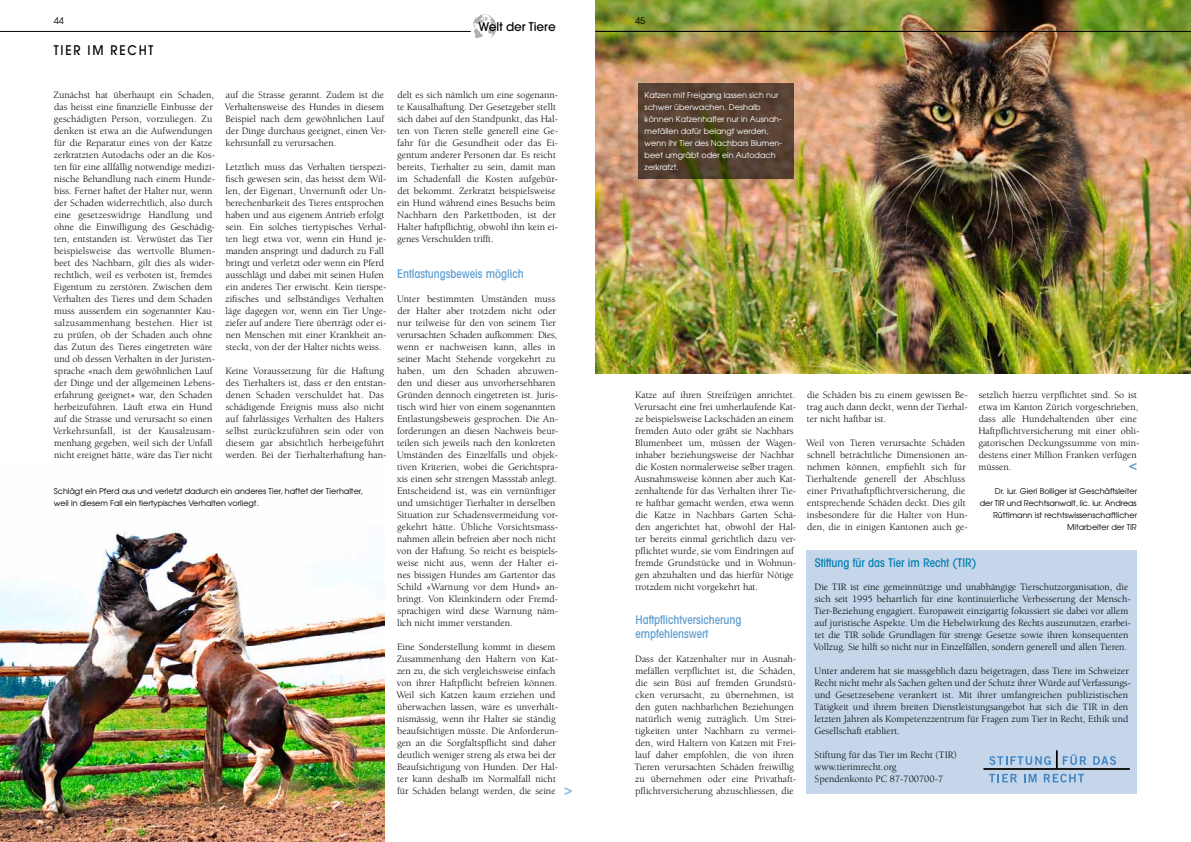
<style>
.page{position:relative;width:1191px;height:842px;background:#fff}
.page>*{position:absolute;margin:0;border:0;box-sizing:border-box;transform-origin:0 0}
.t1{font:600 15.4px "Avant Garde";color:#96bbe3;scale:.91 1}
.t2{font:600 condensed 14px "Avant Garde";color:#5d9dd1}
.t3{font:500 13.2px "Avant Garde";letter-spacing:.15em;color:#000;scale:.91 1}
.t4{font:500 condensed 12px/14.4px "Avant Garde";color:#5d9dd1}
.t5{font:500 condensed 12px "Avant Garde";color:#007db1}
.t6{font:500 12px "Avant Garde";color:#000}
.t7{font:10px/12px "Berkeley";color:#000}
.t8{font:9px "Avant Garde";color:#000}
.t9{font:8px/12px "Avant Garde";color:#000;text-align:right}
.t10{font:8px/12px "Avant Garde";color:#fff}
</style>
<div class="page">
<div style="left:806px;top:550px;width:331px;height:244px;background:#c5d6eb"></div>
<svg style="left:1093px;top:756px;width:23px;height:9px"></svg>
<hr style="left:983px;top:768px;width:146px;height:2px;background:#020202">
<svg style="left:989px;top:750px;width:97px;height:32px"></svg>
<img style="left:0;top:525px;width:384px;height:317px">
<img style="left:595px;top:0;width:596px;height:374px">
<svg style="left:639px;top:83px;width:155px;height:96px;background:#544030"></svg>
<svg style="left:473px;top:14px;width:23px;height:24px"></svg>
<hr style="left:0;top:31px;width:471px;height:1px;background:#000">
<hr style="left:595px;top:31px;width:596px;height:1px;background:#000">
<p class="t8" style="left:54px;top:15px;width:11px">44</p>
<p class="t8" style="left:635px;top:15px;width:11px">45</p>
<p class="t6" style="left:478px;top:19px;width:79px">Welt der Tiere</p>
<h3 class="t3" style="left:54px;top:42px;width:111px">TIER IM RECHT</h3>
<p class="t7" style="left:53px;top:89px;width:163px">Zunächst hat überhaupt ein Schaden, das heisst eine finanzielle Einbusse der geschädigten Person, vorzuliegen. Zu denken ist etwa an die Aufwendungen für die Reparatur eines von der Katze zerkratzten Autodachs oder an die Kos&shy;ten für eine allfällig notwendige medizi&shy;nische Behandlung nach einem Hunde&shy;biss. Ferner haftet der Halter nur, wenn der Schaden widerrechtlich, also durch eine gesetzeswidrige Handlung und ohne die Einwilligung des Geschädig&shy;ten, entstanden ist. Verwüstet das Tier beispielsweise das wertvolle Blumen&shy;beet des Nachbarn, gilt dies als wider&shy;rechtlich, weil es verboten ist, fremdes Eigentum zu zerstören. Zwischen dem Verhalten des Tieres und dem Schaden muss ausserdem ein sogenannter Kau&shy;salzusammenhang bestehen. Hier ist zu prüfen, ob der Schaden auch ohne das Zutun des Tieres eingetreten wäre und ob dessen Verhalten in der Juristen&shy;sprache «nach dem gewöhnlichen Lauf der Dinge und der allgemeinen Lebens&shy;erfahrung geeignet» war, den Schaden herbeizuführen. Läuft etwa ein Hund auf die Strasse und verursacht so einen Verkehrsunfall, ist der Kausalzusam&shy;menhang gegeben, weil sich der Unfall nicht ereignet hätte, wäre das Tier nicht</p>
<p class="t7" style="left:225px;top:89px;width:163px">auf die Strasse gerannt. Zudem ist die Verhaltensweise des Hundes in diesem Beispiel nach dem gewöhnlichen Lauf der Dinge durchaus geeignet, einen Ver&shy;kehrsunfall zu verursachen.</p>
<p class="t7" style="left:225px;top:161px;width:163px">Letztlich muss das Verhalten tierspezi&shy;fisch gewesen sein, das heisst dem Wil&shy;len, der Eigenart, Unvernunft oder Un&shy;berechenbarkeit des Tieres entsprochen haben und aus eigenem Antrieb erfolgt sein. Ein solches tiertypisches Verhal&shy;ten liegt etwa vor, wenn ein Hund je&shy;manden anspringt und dadurch zu Fall bringt und verletzt oder wenn ein Pferd ausschlägt und dabei mit seinen Hufen ein anderes Tier erwischt. Kein tierspe&shy;zifisches und selbständiges Verhalten läge dagegen vor, wenn ein Tier Unge&shy;ziefer auf andere Tiere überträgt oder ei&shy;nen Menschen mit einer Krankheit an&shy;steckt, von der der Halter nichts weiss.</p>
<p class="t7" style="left:225px;top:365px;width:163px">Keine Voraussetzung für die Haftung des Tierhalters ist, dass er den entstan&shy;denen Schaden verschuldet hat. Das schädigende Ereignis muss also nicht auf fahrlässiges Verhalten des Halters selbst zurückzuführen sein oder von diesem gar absichtlich herbeigeführt werden. Bei der Tierhalterhaftung han-</p>
<p class="t9" style="left:54px;top:485px;width:310px;text-align:left">Schlägt ein Pferd aus und verletzt dadurch ein anderes Tier, haftet der Tierhalter, weil in diesem Fall ein tiertypisches Verhalten vorliegt.</p>
<p class="t7" style="left:397px;top:89px;width:163px">delt es sich nämlich um eine sogenann&shy;te Kausalhaftung. Der Gesetzgeber stellt sich dabei auf den Standpunkt, das Hal&shy;ten von Tieren stelle generell eine Ge&shy;fahr für die Gesundheit oder das Ei&shy;gentum anderer Personen dar. Es reicht bereits, Tierhalter zu sein, damit man im Schadenfall die Kosten aufgebür&shy;det bekommt. Zerkratzt beispielsweise ein Hund während eines Besuchs beim Nachbarn den Parkettboden, ist der Halter haftpflichtig, obwohl ihn kein ei&shy;genes Verschulden trifft.</p>
<p class="t4" style="left:397px;top:266px;width:128px">Entlastungsbeweis möglich</p>
<p class="t7" style="left:397px;top:293px;width:163px">Unter bestimmten Umständen muss der Halter aber trotzdem nicht oder nur teilweise für den von seinem Tier verursachten Schaden aufkommen: Dies, wenn er nachweisen kann, alles in seiner Macht Stehende vorgekehrt zu haben, um den Schaden abzuwen&shy;den und dieser aus unvorhersehbaren Gründen dennoch eingetreten ist. Juris&shy;tisch wird hier von einem sogenannten Entlastungsbeweis gesprochen. Die An&shy;forderungen an diesen Nachweis beur&shy;teilen sich jeweils nach den konkreten Umständen des Einzelfalls und objek&shy;tiven Kriterien, wobei die Gerichtspra&shy;xis einen sehr strengen Massstab anlegt.<br>Entscheidend ist, was ein vernünftiger und umsichtiger Tierhalter in derselben Situation zur Schadensvermeidung vor&shy;gekehrt hätte. Übliche Vorsichtsmass&shy;nahmen allein befreien aber noch nicht von der Haftung. So reicht es beispiels&shy;weise nicht aus, wenn der Halter ei&shy;nes bissigen Hundes am Gartentor das Schild «Warnung vor dem Hund» an&shy;bringt. Von Kleinkindern oder Fremd&shy;sprachigen wird diese Warnung näm&shy;lich nicht immer verstanden.</p>
<p class="t7" style="left:396px;top:641px;width:163px">Eine Sonderstellung kommt in diesem Zusammenhang den Haltern von Kat&shy;zen zu, die sich vergleichsweise einfach von ihrer Haftpflicht befreien können.<br>Weil sich Katzen kaum erziehen und überwachen lassen, wäre es unverhält&shy;nismässig, wenn ihr Halter sie ständig beaufsichtigen müsste. Die Anforderun&shy;gen an die Sorgfaltspflicht sind daher deutlich weniger streng als etwa bei der Beaufsichtigung von Hunden. Der Hal&shy;ter kann deshalb im Normalfall nicht für Schäden belangt werden, die seine</p>
<h1 class="t1" style="left:564px;top:779px;width:11px">&gt;</h1>
<p class="t10" style="left:644px;top:89px;width:139px">Katzen mit Freigang lassen sich nur schwer überwachen. Deshalb können Katzenhalter nur in Ausnah&shy;mefällen dafür belangt werden, wenn ihr Tier des Nachbars Blumen&shy;beet umgräbt oder ein Autodach zerkratzt.</p>
<p class="t7" style="left:634px;top:389px;width:163px">Katze auf ihren Streifzügen anrichtet.<br>Verursacht eine frei umherlaufende Kat&shy;ze beispielsweise Lackschäden an einem fremden Auto oder gräbt sie Nachbars Blumenbeet um, müssen der Wagen&shy;inhaber beziehungsweise der Nachbar die Kosten normalerweise selber tragen.<br>Ausnahmsweise können aber auch Kat&shy;zenhaltende für das Verhalten ihrer Tie&shy;re haftbar gemacht werden, etwa wenn die Katze in Nachbars Garten Schä&shy;den angerichtet hat, obwohl der Hal&shy;ter bereits einmal gerichtlich dazu ver&shy;pflichtet wurde, sie vom Eindringen auf fremde Grundstücke und in Wohnun&shy;gen abzuhalten und das hierfür Nötige trotzdem nicht vorgekehrt hat.</p>
<p class="t4" style="left:635px;top:612px;width:107px">Haftpflichtversicherung empfehlenswert</p>
<p class="t7" style="left:634px;top:653px;width:163px">Dass der Katzenhalter nur in Ausnah&shy;mefällen verpflichtet ist, die Schäden, die sein Büsi auf fremden Grundstü&shy;cken verursacht, zu übernehmen, ist den guten nachbarlichen Beziehungen natürlich wenig zuträglich. Um Strei&shy;tigkeiten unter Nachbarn zu vermei&shy;den, wird Haltern von Katzen mit Frei&shy;lauf daher empfohlen, die von ihren Tieren verursachten Schäden freiwillig zu übernehmen oder eine Privathaft&shy;pflichtversicherung abzuschliessen, die</p>
<p class="t7" style="left:807px;top:389px;width:162px;text-align:justify">die Schäden bis zu einem gewissen Be&shy;trag auch dann deckt, wenn der Tierhal&shy;ter nicht haftbar ist.</p>
<p class="t7" style="left:806px;top:437px;width:163px">Weil von Tieren verursachte Schäden schnell beträchtliche Dimensionen an&shy;nehmen können, empfiehlt sich für Tierhaltende generell der Abschluss einer Privathaftpflichtversicherung, die entsprechende Schäden deckt. Dies gilt insbesondere für die Halter von Hun&shy;den, die in einigen Kantonen auch ge-</p>
<p class="t7" style="left:978px;top:389px;width:163px">setzlich hierzu verpflichtet sind. So ist etwa im Kanton Zürich vorgeschrieben, dass alle Hundehaltenden über eine Haftpflichtversicherung mit einer obli&shy;gatorischen Deckungssumme von min&shy;destens einer Million Franken verfügen müssen.</p>
<h2 class="t2" style="left:1128px;top:457px;width:10px">&lt;</h2>
<p class="t9" style="left:979px;top:485px;width:159px">Dr. iur. Gieri Bolliger ist Geschäftsleiter<br>der TIR und Rechtsanwalt, lic. iur. Andreas Rüttimann ist rechtswissenschaftlicher Mitarbeiter der TIR</p>
<p class="t5" style="left:815px;top:555px;width:163px">Stiftung für das Tier im Recht (TIR)</p>
<p class="t7" style="left:813px;top:581px;width:319px">Die TIR ist eine gemeinnützige und unabhängige Tierschutzorganisation, die sich seit 1995 beharrlich für eine kontinuierliche Verbesserung der Mensch-Tier-Beziehung engagiert. Europaweit einzigartig fokussiert sie dabei vor allem auf juristische Aspekte. Um die Hebelwirkung des Rechts auszunutzen, erarbei&shy;tet die TIR solide Grundlagen für strenge Gesetze sowie ihren konsequenten Vollzug. Sie hilft so nicht nur in Einzelfällen, sondern generell und allen Tieren.</p>
<p class="t7" style="left:813px;top:665px;width:319px">Unter anderem hat sie massgeblich dazu beigetragen, dass Tiere im Schweizer Recht nicht mehr als Sachen gelten und der Schutz ihrer Würde auf Verfassungs&shy;und Gesetzesebene verankert ist. Mit ihrer umfangreichen publizistischen Tätigkeit und ihrem breiten Dienstleistungsangebot hat sich die TIR in den letzten Jahren als Kompetenzzentrum für Fragen zum Tier in Recht, Ethik und Gesellschaft etabliert.</p>
<p class="t7" style="left:814px;top:749px;width:144px">Stiftung für das Tier im Recht (TIR) www.tierimrecht.org<br>Spendenkonto PC 87-700700-7</p>
</div>
